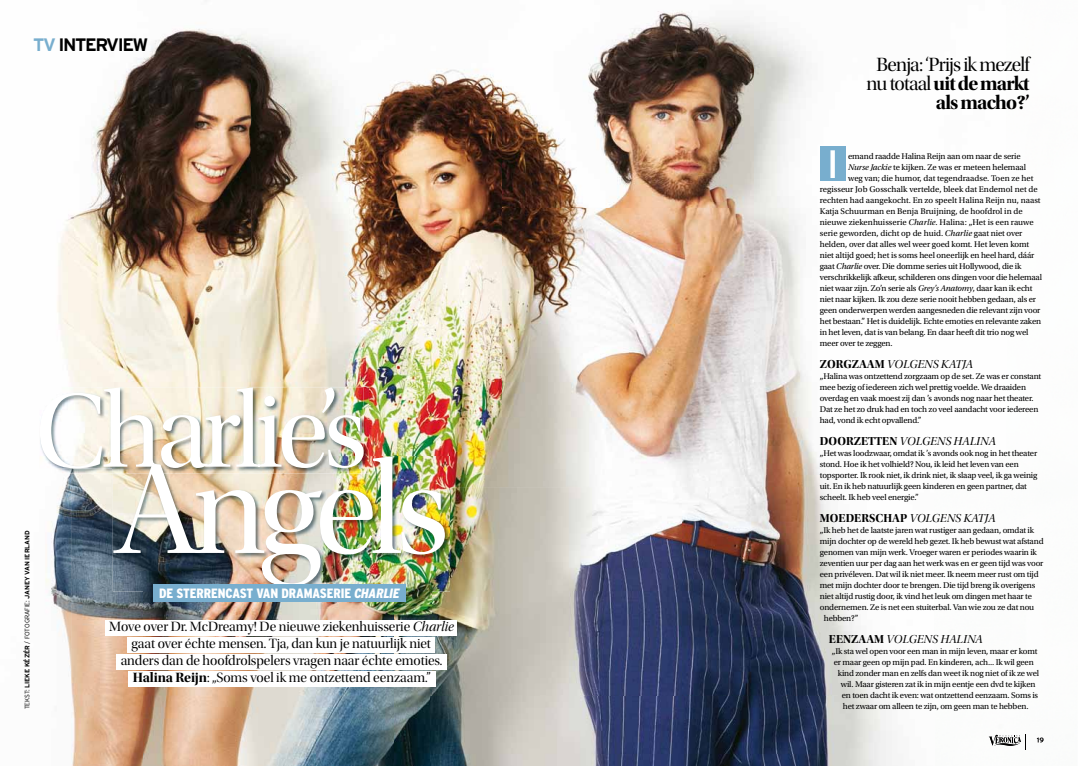
<style>
.page{position:relative;width:1078px;height:766px;background:#fff}
.page>*{position:absolute;margin:0;border:0;box-sizing:border-box;transform-origin:0 0}
.t1{font:132.9px "Utopia Std Disp";letter-spacing:-.05em;color:#fff}
.t2{font:108.9px "Utopia Std Disp";letter-spacing:-.05em;color:#fff}
.t3{font:700 extra-condensed 39.5px "Interstate";color:#fff}
.t4{font:20px/19px "Utopia Std Bold Disp";letter-spacing:-.04em;color:#000;text-align:right}
.t5{font:20px "Utopia Std Disp";letter-spacing:-.04em;color:#000}
.t6{font:700 18px "Interstate";letter-spacing:-.08em;color:#000}
.t7{font:14px/17px "Utopia Std Disp";letter-spacing:-.005em;color:#000;text-align:center}
.t8{font:900 condensed 13.5px "Interstate";letter-spacing:-.01em;color:#fff}
.t9{font:12px "Utopia Std Disp It";color:#000}
.t10{font:8.7px/11px "Utopia Std";letter-spacing:-.02em;color:#000}
.t11{font:8.7px "Utopia Std";color:#000}
.t12{font:700 6.5px "Interstate";letter-spacing:-.01em;color:#000}
.s1{color:#78aece}
.s2{font-weight:300}
.s3{font-style:italic}
.s4{font-family:"Utopia Std Disp It"}
.s5{font-family:"Utopia Std Bold Disp"}
.s6{font-family:"Utopia Std Disp"}
</style>
<div class="page">
<img style="left:57px;top:11px;width:789px;height:406px">
<img style="left:45px;top:473px;width:26px;height:201px">
<img style="left:369px;top:417px;width:454px;height:70px">
<img style="left:71px;top:473px;width:72px;height:292px">
<img style="left:431px;top:487px;width:461px;height:278px">
<img style="left:143px;top:591px;width:288px;height:174px">
<svg style="left:1036px;top:737px;width:7px;height:5px"></svg>
<svg style="left:988px;top:734px;width:38px;height:15px"></svg>
<div style="left:105px;top:620px;width:351px;height:15px;background:#fff"></div>
<div style="left:128px;top:637px;width:307px;height:15px;background:#fff"></div>
<div style="left:116px;top:654px;width:330px;height:15px;background:#fff"></div>
<div style="left:128px;top:671px;width:307px;height:15px;background:#fff"></div>
<div style="left:820px;top:147px;width:25px;height:34px;background:#78aece"></div>
<img style="left:56px;top:387px;width:313px;height:86px">
<img style="left:40px;top:387px;width:323px;height:81px">
<img style="left:113px;top:456px;width:337px;height:135px">
<img style="left:113px;top:456px;width:256px;height:17px">
<img style="left:113px;top:456px;width:250px;height:12px">
<div style="left:153px;top:584px;width:252px;height:17px;background:#78aece"></div>
<h3 class="t6" style="left:33px;top:35px;width:116px"><span class="s1">TV</span> INTERVIEW</h3>
<p class="t12" style="left:24px;top:709px;width:180px;rotate:-90deg"><span class="s2">TEKST:</span> LIEKE KÉZÉR <span class="s2">/ FOTOGRAFIE:</span> JANEY VAN IERLAND</p>
<h2 class="t2" style="left:35px;top:373px;width:333px">Charlie’s</h2>
<h1 class="t1" style="left:113px;top:439px;width:337px">Angels</h1>
<h3 class="t8" style="left:159px;top:585px;width:242px">DE STERRENCAST VAN DRAMASERIE <span class="s3">CHARLIE</span></h3>
<h3 class="t7" style="left:109px;top:618px;width:346px">Move over Dr. McDreamy! De nieuwe ziekenhuisserie <span class="s4">Charlie </span>gaat over échte mensen. Tja, dan kun je natuurlijk niet<br>anders dan de hoofdrolspelers vragen naar échte emoties.<br><span class="s5">Halina Reijn</span>: „Soms voel ik me ontzettend eenzaam.”</h3>
<h3 class="t5" style="left:876px;top:53px;width:155px">Benja: ‘Prijs ik mezelf</h3>
<h3 class="t4" style="left:866px;top:74px;width:165px"><span class="s6">nu totaal</span> uit de markt als macho?’</h3>
<h3 class="t3" style="left:828px;top:142px;width:10px">I</h3>
<p class="t10" style="left:848px;top:151px;width:174px">emand raadde Halina Reijn aan om naar de serie</p>
<p class="t10" style="left:848px;top:162px;width:179px"><span class="s3">Nurse Jackie</span> te kijken. Ze was er meteen helemaal</p>
<p class="t11" style="left:848px;top:173px;width:187px">weg van; die humor, dat tegendraadse. Toen ze het</p>
<p class="t11" style="left:819px;top:184px;width:219px">regisseur Job Gosschalk vertelde, bleek dat Endemol net de</p>
<p class="t11" style="left:819px;top:195px;width:222px">rechten had aangekocht. En zo speelt Halina Reijn nu, naast</p>
<p class="t11" style="left:819px;top:206px;width:204px">Katja Schuurman en Benja Bruijning, de hoofdrol in de</p>
<p class="t11" style="left:819px;top:217px;width:215px">nieuwe ziekenhuisserie <span class="s3">Charlie</span>. Halina: „Het is een rauwe</p>
<p class="t11" style="left:819px;top:228px;width:204px">serie geworden, dicht op de huid. <span class="s3">Charlie</span> gaat niet over</p>
<p class="t10" style="left:819px;top:239px;width:211px">helden, over dat alles wel weer goed komt. Het leven komt</p>
<p class="t10" style="left:819px;top:250px;width:216px">niet altijd goed; het is soms heel oneerlijk en heel hard, dáár</p>
<p class="t10" style="left:819px;top:261px;width:203px">gaat <span class="s3">Charlie</span> over. Die domme series uit Hollywood, die ik</p>
<p class="t10" style="left:819px;top:272px;width:224px">verschrikkelijk afkeur, schilderen ons dingen voor die helemaal</p>
<p class="t10" style="left:819px;top:283px;width:214px">niet waar zijn. Zo’n serie als <span class="s3">Grey’s Anatomy</span>, daar kan ik echt</p>
<p class="t10" style="left:819px;top:294px;width:217px">niet naar kijken. Ik zou deze serie nooit hebben gedaan, als er</p>
<p class="t10" style="left:819px;top:305px;width:222px">geen onderwerpen werden aangesneden die relevant zijn voor</p>
<p class="t10" style="left:819px;top:316px;width:223px">het bestaan.” Het is duidelijk. Echte emoties en relevante zaken</p>
<p class="t10" style="left:819px;top:327px;width:210px">in het leven, dat is van belang. En daar heeft dit trio nog wel</p>
<p class="t10" style="left:819px;top:338px;width:74px">meer over te zeggen.</p>
<h3 class="t9" style="left:819px;top:358px;width:155px"><span class="s5">ZORGZAAM</span> VOLGENS KATJA</h3>
<p class="t10" style="left:819px;top:371px;width:223px">„Halina was ontzettend zorgzaam op de set. Ze was er constant mee bezig of iedereen zich wel prettig voelde. We draaiden overdag en vaak moest zij dan ’s avonds nog naar het theater.<br>Dat ze het zo druk had en toch zo veel aandacht voor iedereen had, vond ik echt opvallend.”</p>
<h3 class="t9" style="left:819px;top:435px;width:178px"><span class="s5">DOORZETTEN</span> VOLGENS HALINA</h3>
<p class="t10" style="left:819px;top:448px;width:219px">„Het was loodzwaar, omdat ik ’s avonds ook nog in het theater stond. Hoe ik het volhield? Nou, ik leid het leven van een topsporter. Ik rook niet, ik drink niet, ik slaap veel, ik ga weinig uit. En ik heb natuurlijk geen kinderen en geen partner, dat scheelt. Ik heb veel energie.”</p>
<h3 class="t9" style="left:819px;top:512px;width:177px"><span class="s5">MOEDERSCHAP</span> VOLGENS KATJA</h3>
<p class="t10" style="left:819px;top:525px;width:216px">„Ik heb het de laatste jaren wat rustiger aan gedaan, omdat ik</p>
<p class="t10" style="left:819px;top:536px;width:225px">mijn dochter op de wereld heb gezet. Ik heb bewust wat afstand</p>
<p class="t10" style="left:819px;top:547px;width:218px">genomen van mijn werk. Vroeger waren er periodes waarin ik</p>
<p class="t10" style="left:819px;top:558px;width:225px">zeventien uur per dag aan het werk was en er geen tijd was voor</p>
<p class="t10" style="left:819px;top:569px;width:220px">een privéleven. Dat wil ik niet meer. Ik neem meer rust om tijd</p>
<p class="t10" style="left:819px;top:580px;width:217px">met mijn dochter door te brengen. Die tijd breng ik overigens</p>
<p class="t10" style="left:819px;top:591px;width:214px">niet altijd rustig door, ik vind het leuk om dingen met haar te</p>
<p class="t10" style="left:819px;top:602px;width:216px">ondernemen. Ze is net een stuiterbal. Van wie zou ze dat nou</p>
<p class="t10" style="left:823px;top:613px;width:36px">hebben?”</p>
<h3 class="t9" style="left:828px;top:633px;width:155px"><span class="s5">EENZAAM</span> VOLGENS HALINA</h3>
<p class="t10" style="left:831px;top:646px;width:207px">„Ik sta wel open voor een man in mijn leven, maar er komt</p>
<p class="t10" style="left:833px;top:657px;width:201px">er maar geen op mijn pad. En kinderen, ach... Ik wil geen</p>
<p class="t10" style="left:837px;top:668px;width:203px">kind zonder man en zelfs dan weet ik nog niet of ik ze wel</p>
<p class="t10" style="left:840px;top:679px;width:196px">wil. Maar gisteren zat ik in mijn eentje een dvd te kijken</p>
<p class="t10" style="left:841px;top:690px;width:198px">en toen dacht ik even: wat ontzettend eenzaam. Soms is</p>
<p class="t10" style="left:842px;top:701px;width:187px">het zwaar om alleen te zijn, om geen man te hebben.</p>
</div>
